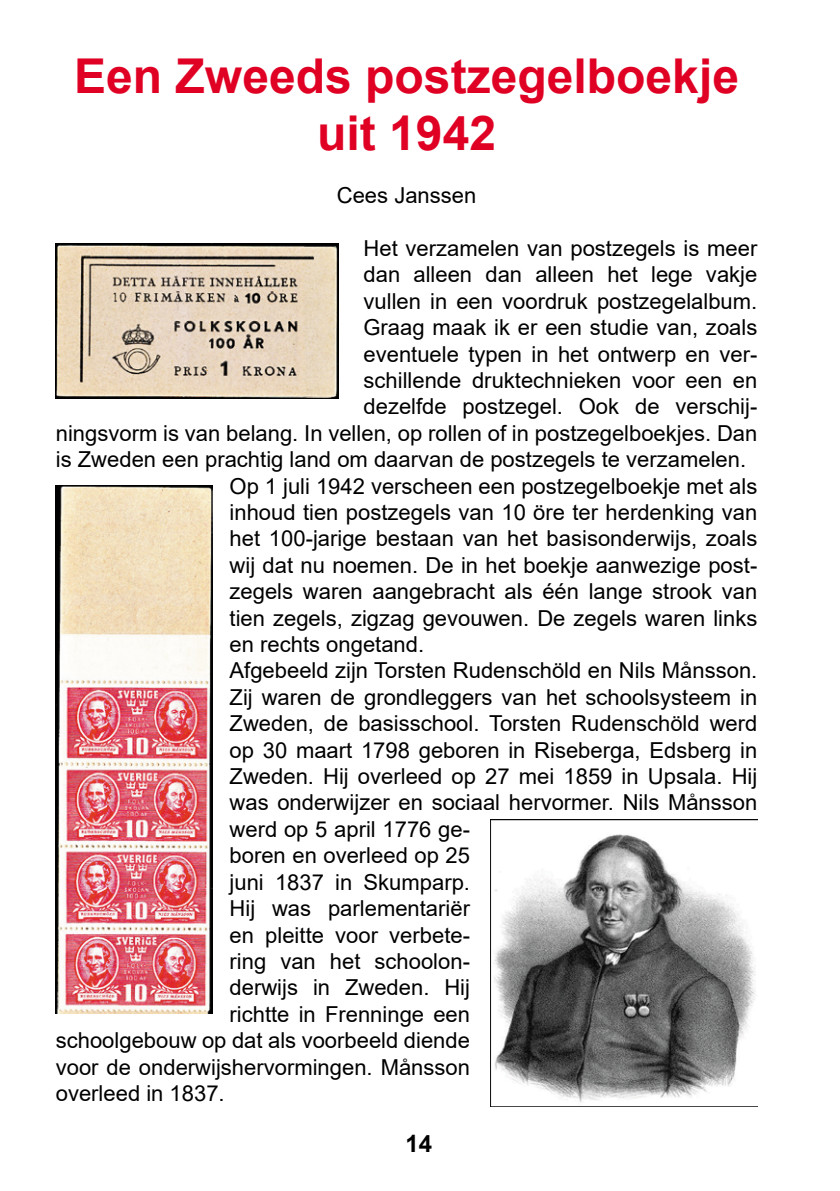
<style>
.page{position:relative;width:840px;height:1191px;background:#fff}
.page>*{position:absolute;margin:0;border:0;box-sizing:border-box;transform-origin:0 0}
.t1{font:700 48px/57.6px "Arial";color:#df0024;text-align:center}
.t2{font:700 24px "Arial";color:#000}
.t3{font:22px "Arial";color:#000}
</style>
<div class="page">
<img style="left:56px;top:244px;width:282px;height:155px">
<img style="left:56px;top:486px;width:157px;height:527px">
<img style="left:490px;top:819px;width:267px;height:287px">
<h1 class="t1" style="left:74px;top:47px;width:666px">Een Zweeds postzegelboekje uit 1942</h1>
<p class="t3" style="left:336px;top:180px;width:141px">Cees Janssen</p>
<p class="t3" style="left:363px;top:233px;width:395px">Het verzamelen van postzegels is meer</p>
<p class="t3" style="left:363px;top:259px;width:395px">dan alleen dan alleen het lege vakje</p>
<p class="t3" style="left:363px;top:286px;width:395px">vullen in een voordruk postzegelalbum.</p>
<p class="t3" style="left:363px;top:312px;width:395px">Graag maak ik er een studie van, zoals</p>
<p class="t3" style="left:363px;top:339px;width:395px">eventuele typen in het ontwerp en ver-</p>
<p class="t3" style="left:363px;top:365px;width:395px">schillende druktechnieken voor een en</p>
<p class="t3" style="left:363px;top:391px;width:395px">dezelfde postzegel. Ook de verschij-</p>
<p class="t3" style="left:56px;top:418px;width:702px">ningsvorm is van belang. In vellen, op rollen of in postzegelboekjes. Dan</p>
<p class="t3" style="left:56px;top:444px;width:691px">is Zweden een prachtig land om daarvan de postzegels te verzamelen.</p>
<p class="t3" style="left:229px;top:471px;width:529px">Op 1 juli 1942 verscheen een postzegelboekje met als</p>
<p class="t3" style="left:229px;top:497px;width:529px">inhoud tien postzegels van 10 öre ter herdenking van</p>
<p class="t3" style="left:229px;top:523px;width:529px">het 100-jarige bestaan van het basisonderwijs, zoals</p>
<p class="t3" style="left:229px;top:550px;width:529px">wij dat nu noemen. De in het boekje aanwezige post-</p>
<p class="t3" style="left:229px;top:576px;width:529px">zegels waren aangebracht als één lange strook van</p>
<p class="t3" style="left:229px;top:603px;width:529px">tien zegels, zigzag gevouwen. De zegels waren links</p>
<p class="t3" style="left:229px;top:629px;width:196px">en rechts ongetand.</p>
<p class="t3" style="left:229px;top:655px;width:529px">Afgebeeld zijn Torsten Rudenschöld en Nils Månsson.</p>
<p class="t3" style="left:229px;top:682px;width:529px">Zij waren de grondleggers van het schoolsysteem in</p>
<p class="t3" style="left:229px;top:708px;width:529px">Zweden, de basisschool. Torsten Rudenschöld werd</p>
<p class="t3" style="left:229px;top:735px;width:529px">op 30 maart 1798 geboren in Riseberga, Edsberg in</p>
<p class="t3" style="left:229px;top:761px;width:529px">Zweden. Hij overleed op 27 mei 1859 in Upsala. Hij</p>
<p class="t3" style="left:229px;top:787px;width:529px">was onderwijzer en sociaal hervormer. Nils Månsson</p>
<p class="t3" style="left:229px;top:814px;width:242px">werd op 5 april 1776 ge-</p>
<p class="t3" style="left:229px;top:840px;width:242px">boren en overleed op 25</p>
<p class="t3" style="left:229px;top:867px;width:242px">juni 1837 in Skumparp.</p>
<p class="t3" style="left:229px;top:893px;width:242px">Hij was parlementariër</p>
<p class="t3" style="left:229px;top:919px;width:242px">en pleitte voor verbete-</p>
<p class="t3" style="left:229px;top:946px;width:242px">ring van het schoolon-</p>
<p class="t3" style="left:229px;top:972px;width:242px">derwijs in Zweden. Hij</p>
<p class="t3" style="left:229px;top:999px;width:242px">richtte in Frenninge een</p>
<p class="t3" style="left:56px;top:1025px;width:415px">schoolgebouw op dat als voorbeeld diende</p>
<p class="t3" style="left:56px;top:1051px;width:415px">voor de onderwijshervormingen. Månsson</p>
<p class="t3" style="left:56px;top:1078px;width:170px">overleed in 1837.</p>
<p class="t2" style="left:405px;top:1126px;width:28px">14</p>
</div>
